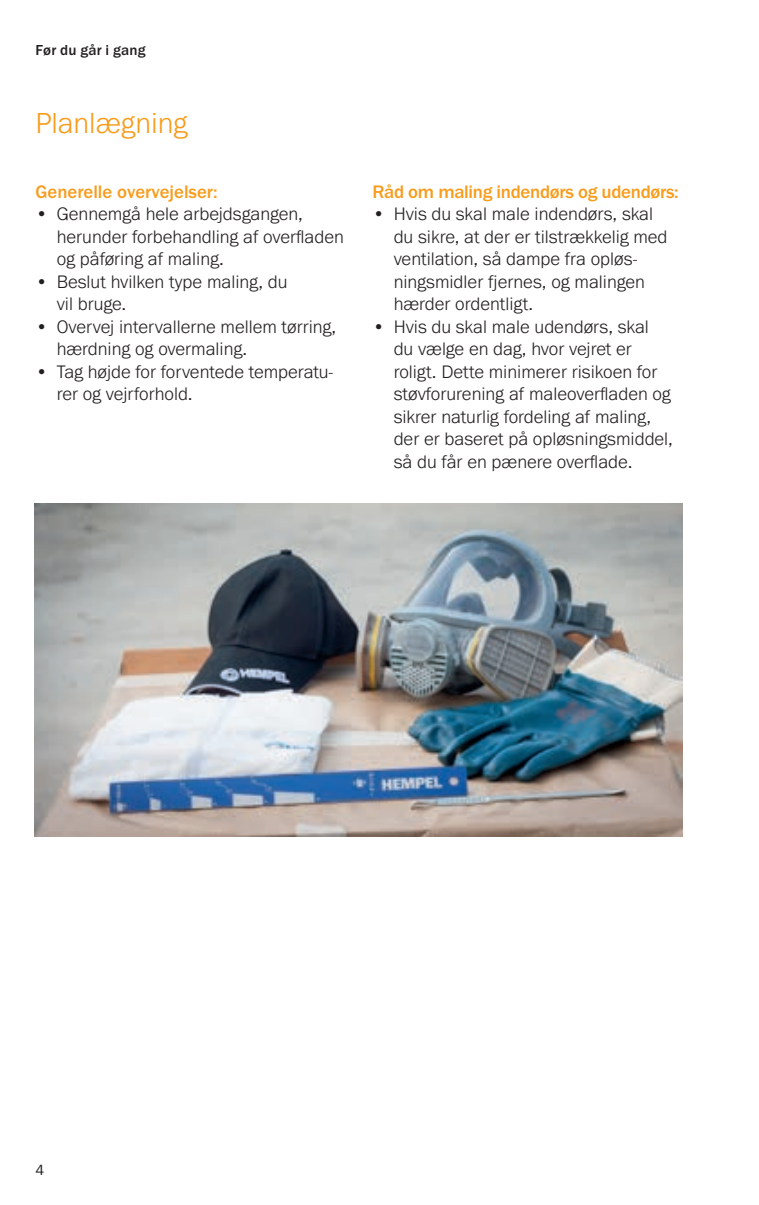
<style>
.page{position:relative;width:759px;height:1205px;background:#fff}
.page>*{position:absolute;margin:0;border:0;box-sizing:border-box;transform-origin:0 0}
.Overskrift_-_DK{font:300 30px "Franklin Gothic URW";color:#f89c1c}
.t1{font:300 18.75px/22.5px "Franklin Gothic URW";color:#231f20}
.Mellemrubrik_-_DK{font:500 18.75px "Franklin Gothic URW";letter-spacing:-.015em;color:#f89c1c}
.t2{font:500 15px "Franklin Gothic URW";letter-spacing:.015em;color:#231f20}
.t3{font:15px "Franklin Gothic URW Boo";color:#231f20}
</style>
<div class="page">
<img style="left:35px;top:504px;width:647px;height:332px">
<p class="t2" style="left:35px;top:40px;width:112px">Før du går i gang</p>
<p class="Overskrift_-_DK" style="left:35px;top:105px;width:154px">Planlægning</p>
<p class="Mellemrubrik_-_DK" style="left:35px;top:180px;width:184px">Generelle overvejelser:</p>
<p class="t1" style="left:57px;top:202px;width:288px;text-indent:-21px">• Gennemgå hele arbejdsgangen, herunder forbehandling af overfladen og påføring af maling.</p>
<p class="t1" style="left:57px;top:270px;width:232px;text-indent:-21px">• Beslut hvilken type maling, du vil bruge.</p>
<p class="t1" style="left:57px;top:315px;width:281px;text-indent:-21px">• Overvej intervallerne mellem tørring, hærdning og overmaling.</p>
<p class="t1" style="left:57px;top:360px;width:278px;text-indent:-21px">• Tag højde for forventede temperatu&shy;rer og vejrforhold.</p>
<p class="Mellemrubrik_-_DK" style="left:372px;top:180px;width:308px">Råd om maling indendørs og udendørs:</p>
<p class="t1" style="left:393px;top:202px;width:275px;text-indent:-21px">• Hvis du skal male indendørs, skal du sikre, at der er tilstrækkelig med ventilation, så dampe fra opløs&shy;ningsmidler fjernes, og malingen hærder ordentligt.</p>
<p class="t1" style="left:393px;top:315px;width:280px;text-indent:-21px">• Hvis du skal male udendørs, skal du vælge en dag, hvor vejret er roligt. Dette minimerer risikoen for støvforurening af maleoverfladen og sikrer naturlig fordeling af maling, der er baseret på opløsningsmiddel, så du får en pænere overflade.</p>
<p class="t3" style="left:35px;top:1160px;width:10px">4</p>
</div>
